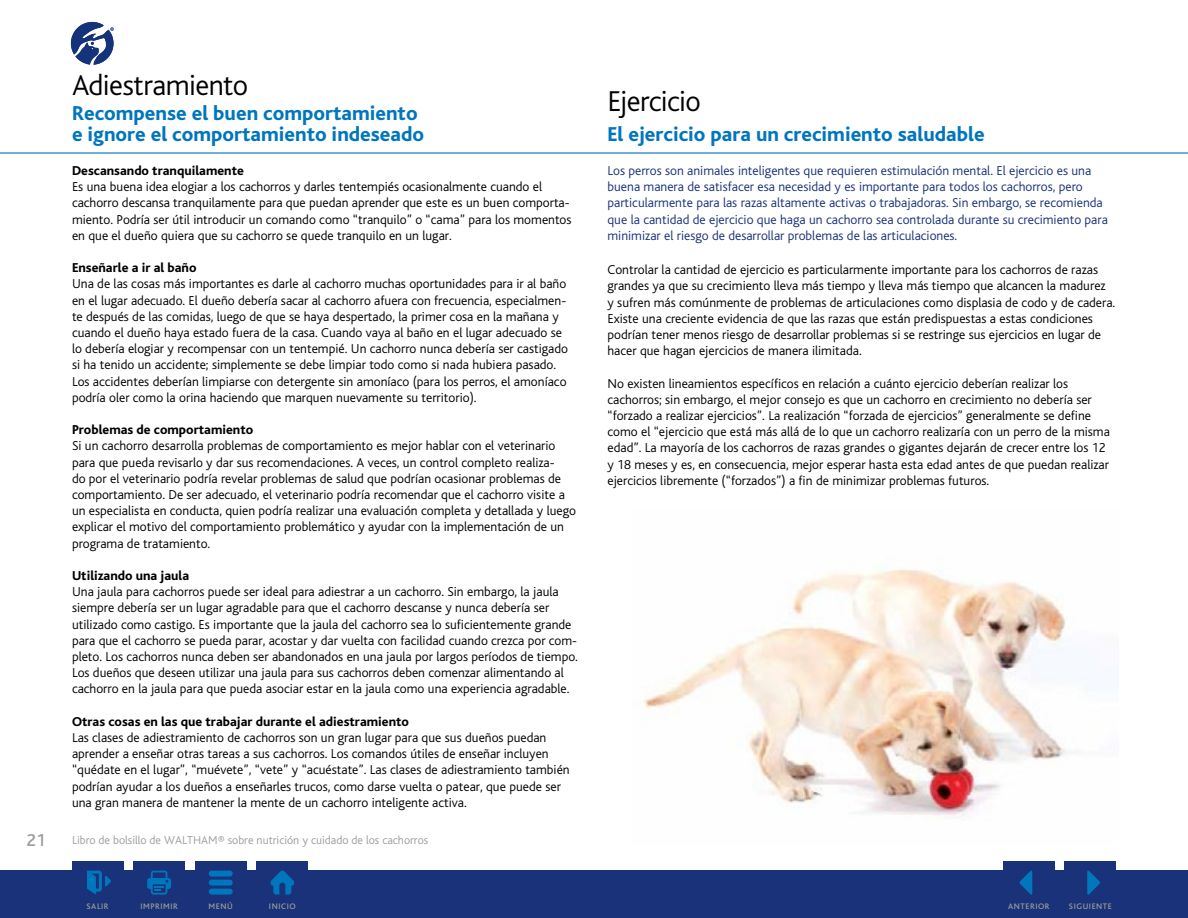
<style>
.page{position:relative;width:1188px;height:918px;background:#fff}
.page>*{position:absolute;margin:0;border:0;box-sizing:border-box;transform-origin:0 0}
.t1{font:300 30px "Bliss";letter-spacing:-.02em;color:#000}
.t2{font:800 21px/21px "Bliss";color:#0076bd}
.t3{font:500 18px "Bliss";color:#9d9d9c}
.t4{font:300 13.5px/16.2px "Bliss";color:#000}
.t5{font:300 13.5px/16.2px "Bliss";color:#193279}
.t6{font:800 13.5px "Bliss";color:#000}
.t7{font:300 12px "Bliss";color:#9d9d9c}
.t8{font:500 8.4px "Bliss";letter-spacing:.07em;color:#9d9d9c}
</style>
<div class="page">
<hr style="left:0;top:152px;width:1188px;height:2px;background:#0076bd">
<div style="left:0;top:870px;width:1187px;height:48px;background:#193279"></div>
<div style="left:72px;top:861px;width:51px;height:33px;background:#193279"></div>
<div style="left:195px;top:861px;width:51px;height:33px;background:#193279"></div>
<div style="left:134px;top:861px;width:51px;height:33px;background:#193279"></div>
<div style="left:257px;top:861px;width:51px;height:33px;background:#193279"></div>
<svg style="left:147px;top:871px;width:24px;height:24px"></svg>
<svg style="left:87px;top:871px;width:24px;height:24px"></svg>
<svg style="left:209px;top:871px;width:24px;height:24px"></svg>
<div style="left:1003px;top:861px;width:51px;height:33px;background:#193279"></div>
<div style="left:1065px;top:861px;width:51px;height:33px;background:#193279"></div>
<svg style="left:1087px;top:870px;width:13px;height:25px"></svg>
<svg style="left:1019px;top:870px;width:13px;height:25px"></svg>
<svg style="left:271px;top:871px;width:23px;height:24px"></svg>
<svg style="left:71px;top:22px;width:43px;height:43px"></svg>
<img style="left:632px;top:569px;width:456px;height:250px">
<h3 class="t3" style="left:26px;top:831px;width:21px">21</h3>
<h1 class="t1" style="left:72px;top:69px;width:178px">Adiestramiento</h1>
<h2 class="t2" style="left:72px;top:103px;width:354px">Recompense el buen comportamiento e ignore el comportamiento indeseado</h2>
<p class="t6" style="left:72px;top:164px;width:173px">Descansando tranquilamente</p>
<p class="t4" style="left:72px;top:179px;width:501px">Es una buena idea elogiar a los cachorros y darles tentempiés ocasionalmente cuando el cachorro descansa tranquilamente para que puedan aprender que este es un buen comporta&shy;miento. Podría ser útil introducir un comando como “tranquilo” o “cama” para los momentos en que el dueño quiera que su cachorro se quede tranquilo en un lugar.</p>
<p class="t6" style="left:72px;top:261px;width:126px">Enseñarle a ir al baño</p>
<p class="t4" style="left:72px;top:276px;width:498px">Una de las cosas más importantes es darle al cachorro muchas oportunidades para ir al baño en el lugar adecuado. El dueño debería sacar al cachorro afuera con frecuencia, especialmen&shy;te después de las comidas, luego de que se haya despertado, la primer cosa en la mañana y cuando el dueño haya estado fuera de la casa. Cuando vaya al baño en el lugar adecuado se lo debería elogiar y recompensar con un tentempié. Un cachorro nunca debería ser castigado si ha tenido un accidente; simplemente se debe limpiar todo como si nada hubiera pasado.<br>Los accidentes deberían limpiarse con detergente sin amoníaco (para los perros, el amoníaco podría oler como la orina haciendo que marquen nuevamente su territorio).</p>
<p class="t6" style="left:72px;top:423px;width:183px">Problemas de comportamiento</p>
<p class="t4" style="left:72px;top:438px;width:506px">Si un cachorro desarrolla problemas de comportamiento es mejor hablar con el veterinario para que pueda revisarlo y dar sus recomendaciones. A veces, un control completo realiza-<br>do por el veterinario podría revelar problemas de salud que podrían ocasionar problemas de comportamiento. De ser adecuado, el veterinario podría recomendar que el cachorro visite a un especialista en conducta, quien podría realizar una evaluación completa y detallada y luego explicar el motivo del comportamiento problemático y ayudar con la implementación de un programa de tratamiento.</p>
<p class="t6" style="left:72px;top:569px;width:119px">Utilizando una jaula</p>
<p class="t4" style="left:72px;top:584px;width:507px">Una jaula para cachorros puede ser ideal para adiestrar a un cachorro. Sin embargo, la jaula siempre debería ser un lugar agradable para que el cachorro descanse y nunca debería ser utilizado como castigo. Es importante que la jaula del cachorro sea lo suficientemente grande para que el cachorro se pueda parar, acostar y dar vuelta con facilidad cuando crezca por com&shy;pleto. Los cachorros nunca deben ser abandonados en una jaula por largos períodos de tiempo.<br>Los dueños que deseen utilizar una jaula para sus cachorros deben comenzar alimentando al cachorro en la jaula para que pueda asociar estar en la jaula como una experiencia agradable.</p>
<p class="t6" style="left:72px;top:714px;width:339px">Otras cosas en las que trabajar durante el adiestramiento</p>
<p class="t4" style="left:72px;top:730px;width:499px">Las clases de adiestramiento de cachorros son un gran lugar para que sus dueños puedan aprender a enseñar otras tareas a sus cachorros. Los comandos útiles de enseñar incluyen “quédate en el lugar”, “muévete”, “vete” y “acuéstate”. Las clases de adiestramiento también podrían ayudar a los dueños a enseñarles trucos, como darse vuelta o patear, que puede ser una gran manera de mantener la mente de un cachorro inteligente activa.</p>
<p class="t7" style="left:72px;top:834px;width:358px">Libro de bolsillo de WALTHAM® sobre nutrición y cuidado de los cachorros</p>
<h1 class="t1" style="left:608px;top:86px;width:95px">Ejercicio</h1>
<h2 class="t2" style="left:608px;top:124px;width:379px">El ejercicio para un crecimiento saludable</h2>
<p class="t5" style="left:608px;top:163px;width:502px">Los perros son animales inteligentes que requieren estimulación mental. El ejercicio es una buena manera de satisfacer esa necesidad y es importante para todos los cachorros, pero particularmente para las razas altamente activas o trabajadoras. Sin embargo, se recomienda que la cantidad de ejercicio que haga un cachorro sea controlada durante su crecimiento para minimizar el riesgo de desarrollar problemas de las articulaciones.</p>
<p class="t4" style="left:608px;top:262px;width:509px">Controlar la cantidad de ejercicio es particularmente importante para los cachorros de razas grandes ya que su crecimiento lleva más tiempo y lleva más tiempo que alcancen la madurez y sufren más comúnmente de problemas de articulaciones como displasia de codo y de cadera.<br>Existe una creciente evidencia de que las razas que están predispuestas a estas condiciones podrían tener menos riesgo de desarrollar problemas si se restringe sus ejercicios en lugar de hacer que hagan ejercicios de manera ilimitada.</p>
<p class="t4" style="left:608px;top:375px;width:504px">No existen lineamientos específicos en relación a cuánto ejercicio deberían realizar los cachorros; sin embargo, el mejor consejo es que un cachorro en crecimiento no debería ser “forzado a realizar ejercicios”. La realización “forzada de ejercicios” generalmente se define como el “ejercicio que está más allá de lo que un cachorro realizaría con un perro de la misma edad”. La mayoría de los cachorros de razas grandes o gigantes dejarán de crecer entre los 12 y 18 meses y es, en consecuencia, mejor esperar hasta esta edad antes de que puedan realizar ejercicios libremente (“forzados”) a fin de minimizar problemas futuros.</p>
<p class="t8" style="left:87px;top:902px;width:24px">SALIR</p>
<p class="t8" style="left:140px;top:902px;width:39px">IMPRIMIR</p>
<p class="t8" style="left:209px;top:902px;width:26px">MENÚ</p>
<p class="t8" style="left:269px;top:902px;width:28px">INICIO</p>
<p class="t8" style="left:1008px;top:902px;width:43px">ANTERIOR</p>
<p class="t8" style="left:1069px;top:902px;width:44px">SIGUIENTE</p>
</div>
